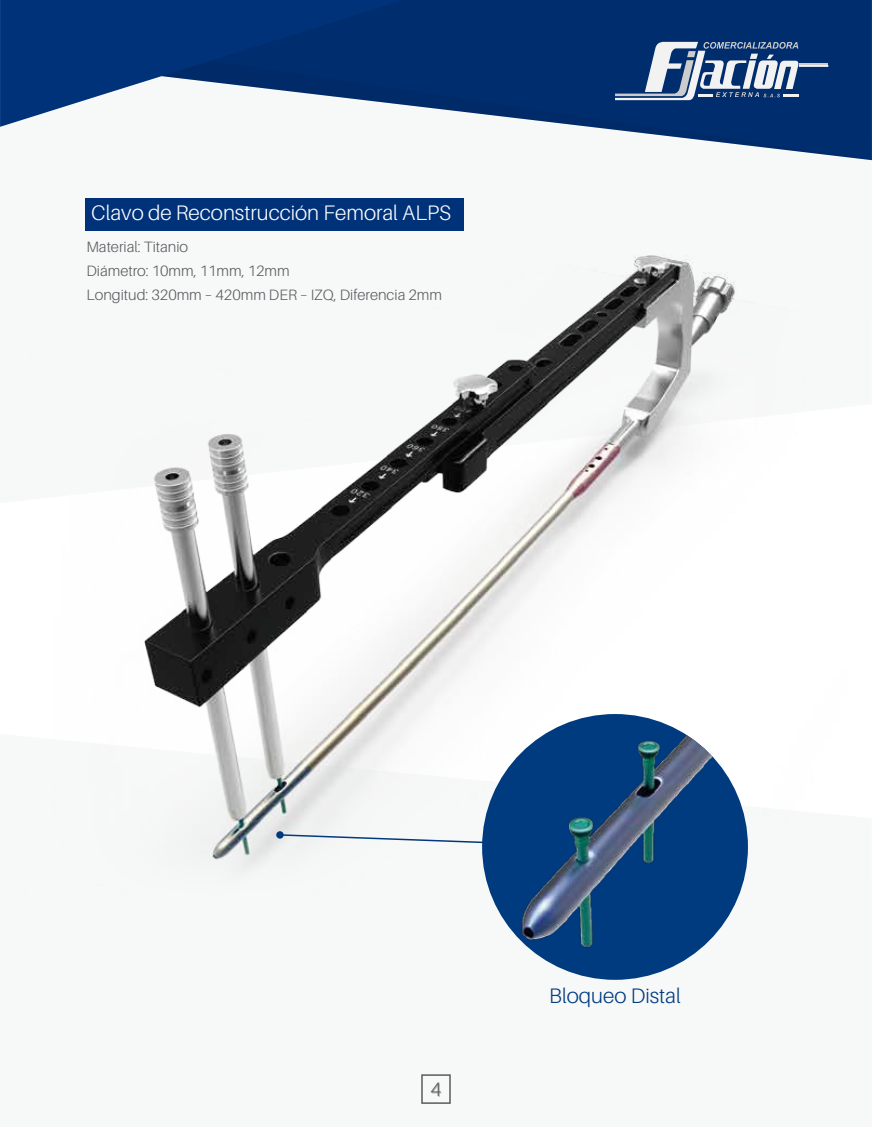
<style>
.page{position:relative;width:872px;height:1127px;background:#fff}
.page>*{position:absolute;margin:0;border:0;box-sizing:border-box;transform-origin:0 0}
.t1{font:300 21px "Aileron";color:#fff}
.t2{font:300 21px "Aileron";color:#003b80}
.t3{font:300 19.5px "Aileron";color:#5b5b5f}
.t4{font:300 15px/24.2px "Aileron";color:#5b5b5f}
</style>
<div class="page">
<div style="left:421px;top:1074px;width:30px;height:30px;border:2px solid #5b5b5f"></div>
<div style="left:86px;top:198px;width:378px;height:32px;background:#00327a"></div>
<svg style="left:0;top:0;width:210px;height:127px;fill:#00327a"></svg>
<svg style="left:210px;top:0;width:662px;height:160px;background:#002d6f"></svg>
<svg style="left:161px;top:61px;width:710px;height:99px;fill:#002d6e"></svg>
<svg style="left:615px;top:41px;width:213px;height:59px"></svg>
<img style="left:85px;top:221px;width:703px;height:677px">
<svg style="left:276px;top:831px;width:207px;height:17px"></svg>
<img style="left:482px;top:714px;width:266px;height:266px;border-radius:133px">
<h1 class="t1" style="left:91px;top:202px;width:361px">Clavo de Reconstrucción Femoral ALPS</h1>
<p class="t4" style="left:86px;top:234px;width:357px">Material: Titanio<br>Diámetro: 10mm, 11mm, 12mm<br>Longitud: 320mm – 420mm DER – IZQ, Diferencia 2mm</p>
<h2 class="t3" style="left:430px;top:1078px;width:12px">4</h2>
<h1 class="t2" style="left:549px;top:984px;width:133px">Bloqueo Distal</h1>
</div>
